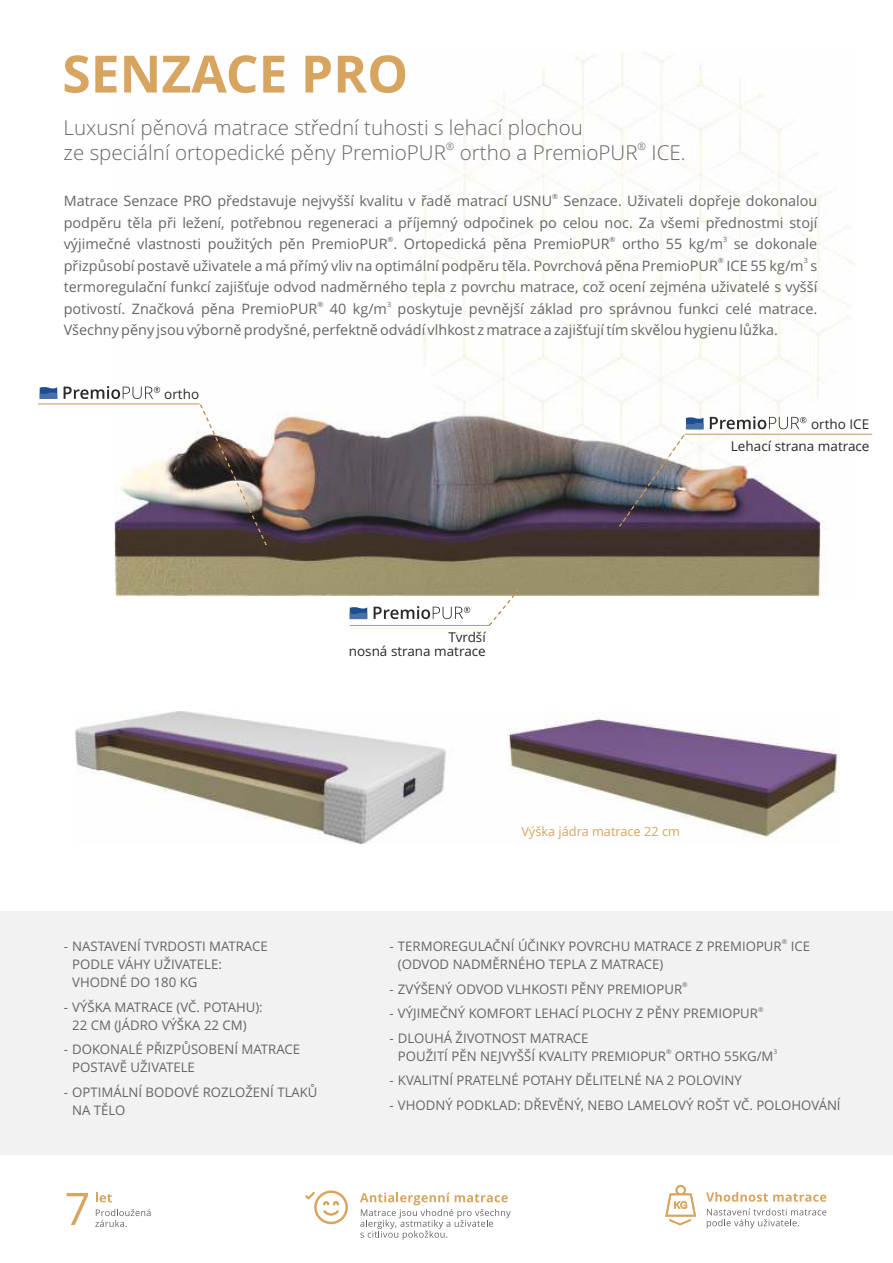
<style>
.page{position:relative;width:893px;height:1263px;background:#fff}
.page>*{position:absolute;margin:0;border:0;box-sizing:border-box;transform-origin:0 0}
.t1{font:700 51.45px "Open Sans";color:#d7a560}
.t2{font:300 20.55px "Open Sans";color:#676664}
.t3{font:14.4px/21.6px "Open Sans";color:#676664}
.t4{font:13.5px/14px "Open Sans";color:#2b2a29;text-align:right}
.t5{font:13.2px/18px "Open Sans";color:#656664}
.t6{font:12.75px "Open Sans";color:#d7a560}
.t7{font:300 10.35px "Open Sans";color:#676664}
.t8{font:7.2px "Open Sans";color:#676664}
.t9{font:6.6px "Open Sans";color:#656664}
</style>
<div class="page">
<img style="left:75px;top:711px;width:764px;height:132px">
<img style="left:115px;top:52px;width:739px;height:544px">
<div style="left:0;top:911px;width:893px;height:243px;background:#f2f2f2"></div>
<svg style="left:706px;top:1192px;width:120px;height:10px"></svg>
<svg style="left:707px;top:1208px;width:119px;height:20px"></svg>
<svg style="left:665px;top:1185px;width:31px;height:40px"></svg>
<svg style="left:360px;top:1192px;width:151px;height:48px"></svg>
<svg style="left:305px;top:1190px;width:43px;height:34px"></svg>
<svg style="left:96px;top:1193px;width:16px;height:9px"></svg>
<svg style="left:95px;top:1209px;width:56px;height:18px"></svg>
<svg style="left:67px;top:1193px;width:21px;height:32px"></svg>
<hr style="left:350px;top:625px;width:139px;height:1px;background:#c79660">
<svg style="left:489px;top:590px;width:29px;height:36px"></svg>
<svg style="left:350px;top:607px;width:17px;height:12px"></svg>
<svg style="left:374px;top:606px;width:96px;height:13px"></svg>
<hr style="left:38px;top:404px;width:162px;height:1px;background:#c79660">
<img style="left:199px;top:403px;width:68px;height:142px">
<svg style="left:40px;top:387px;width:17px;height:12px"></svg>
<svg style="left:64px;top:386px;width:96px;height:13px"></svg>
<hr style="left:685px;top:434px;width:187px;height:1px;background:#c79660">
<img style="left:619px;top:417px;width:84px;height:110px">
<svg style="left:710px;top:416px;width:96px;height:13px"></svg>
<h1 class="t1" style="left:62px;top:53px;width:347px">SENZACE PRO</h1>
<h2 class="t2" style="left:64px;top:119px;width:521px">Luxusní pěnová matrace střední tuhosti s lehací plochou</h2>
<p class="t7" style="left:446px;top:142px;width:10px">®</p>
<p class="t7" style="left:638px;top:142px;width:10px">®</p>
<h2 class="t2" style="left:64px;top:145px;width:624px">ze speciální ortopedické pěny PremioPUR ortho a PremioPUR ICE.</h2>
<p class="t8" style="left:552px;top:193px;width:7px">®</p>
<p class="t3" style="left:64px;top:191px;width:755px">Matrace Senzace PRO představuje nejvyšší kvalitu v řadě matrací USNU Senzace. Uživateli dopřeje dokonalou podpěru těla při ležení, potřebnou regeneraci a příjemný odpočinek po celou noc. Za všemi přednostmi stojí</p>
<p class="t8" style="left:388px;top:236px;width:7px">®</p>
<p class="t8" style="left:610px;top:236px;width:7px">®</p>
<p class="t8" style="left:723px;top:236px;width:6px">3</p>
<p class="t3" style="left:64px;top:234px;width:755px">výjimečné vlastnosti použitých pěn PremioPUR . Ortopedická pěna PremioPUR ortho 55 kg/m se dokonale</p>
<p class="t8" style="left:718px;top:258px;width:7px">®</p>
<p class="t8" style="left:804px;top:258px;width:6px">3</p>
<p class="t3" style="left:64px;top:256px;width:755px">přizpůsobí postavě uživatele a má přímý vliv na optimální podpěru těla. Povrchová pěna PremioPUR ICE 55 kg/m s termoregulační funkcí zajišťuje odvod nadměrného tepla z povrchu matrace, což ocení zejména uživatelé s vyšší</p>
<p class="t8" style="left:317px;top:301px;width:7px">®</p>
<p class="t8" style="left:387px;top:301px;width:6px">3</p>
<p class="t3" style="left:64px;top:299px;width:755px">potivostí. Značková pěna PremioPUR 40 kg/m poskytuje pevnější základ pro správnou funkci celé matrace.<br>Všechny pěny jsou výborně prodyšné, perfektně odvádí vlhkost z matrace a zajišťují tím skvělou hygienu lůžka.</p>
<p class="t4" style="left:164px;top:388px;width:36px">ortho</p>
<p class="t4" style="left:811px;top:419px;width:60px">ortho ICE</p>
<p class="t4" style="left:731px;top:441px;width:140px">Lehací strana matrace</p>
<p class="t4" style="left:349px;top:632px;width:139px">Tvrdší<br>nosná strana matrace</p>
<p class="t5" style="left:72px;top:938px;width:197px;text-indent:-8px">- NASTAVENÍ TVRDOSTI MATRACE<br>PODLE VÁHY UŽIVATELE:<br>VHODNÉ DO 180 KG</p>
<p class="t5" style="left:64px;top:999px;width:201px;text-align:center">- VÝŠKA MATRACE (VČ. POTAHU):<br>22 CM (JÁDRO VÝŠKA 22 CM)</p>
<p class="t5" style="left:72px;top:1041px;width:229px;text-indent:-8px">- DOKONALÉ PŘIZPŮSOBENÍ MATRACE<br>POSTAVĚ UŽIVATELE</p>
<p class="t5" style="left:72px;top:1084px;width:247px;text-indent:-8px">- OPTIMÁLNÍ BODOVÉ ROZLOŽENÍ TLAKŮ<br>NA TĚLO</p>
<p class="t6" style="left:521px;top:826px;width:160px">Výška jádra matrace 22 cm</p>
<p class="t5" style="left:398px;top:938px;width:414px;text-indent:-8px">- TERMOREGULAČNÍ ÚČINKY POVRCHU MATRACE Z PREMIOPUR ICE (ODVOD NADMĚRNÉHO TEPLA Z MATRACE)</p>
<p class="t9" style="left:682px;top:982px;width:7px">®</p>
<p class="t9" style="left:782px;top:939px;width:7px">®</p>
<p class="t5" style="left:389px;top:981px;width:294px">- ZVÝŠENÝ ODVOD VLHKOSTI PĚNY PREMIOPUR</p>
<p class="t5" style="left:389px;top:1006px;width:370px">- VÝJIMEČNÝ KOMFORT LEHACÍ PLOCHY Z PĚNY PREMIOPUR</p>
<p class="t5" style="left:389px;top:1030px;width:200px">- DLOUHÁ ŽIVOTNOST MATRACE</p>
<p class="t9" style="left:666px;top:1049px;width:7px">®</p>
<p class="t9" style="left:773px;top:1049px;width:5px">3</p>
<p class="t9" style="left:758px;top:1006px;width:7px">®</p>
<p class="t5" style="left:398px;top:1048px;width:377px">POUŽITÍ PĚN NEJVYŠŠÍ KVALITY PREMIOPUR ORTHO 55KG/M</p>
<p class="t5" style="left:389px;top:1073px;width:354px">- KVALITNÍ PRATELNÉ POTAHY DĚLITELNÉ NA 2 POLOVINY</p>
<p class="t5" style="left:389px;top:1097px;width:453px">- VHODNÝ PODKLAD: DŘEVĚNÝ, NEBO LAMELOVÝ ROŠT VČ. POLOHOVÁNÍ</p>
</div>
